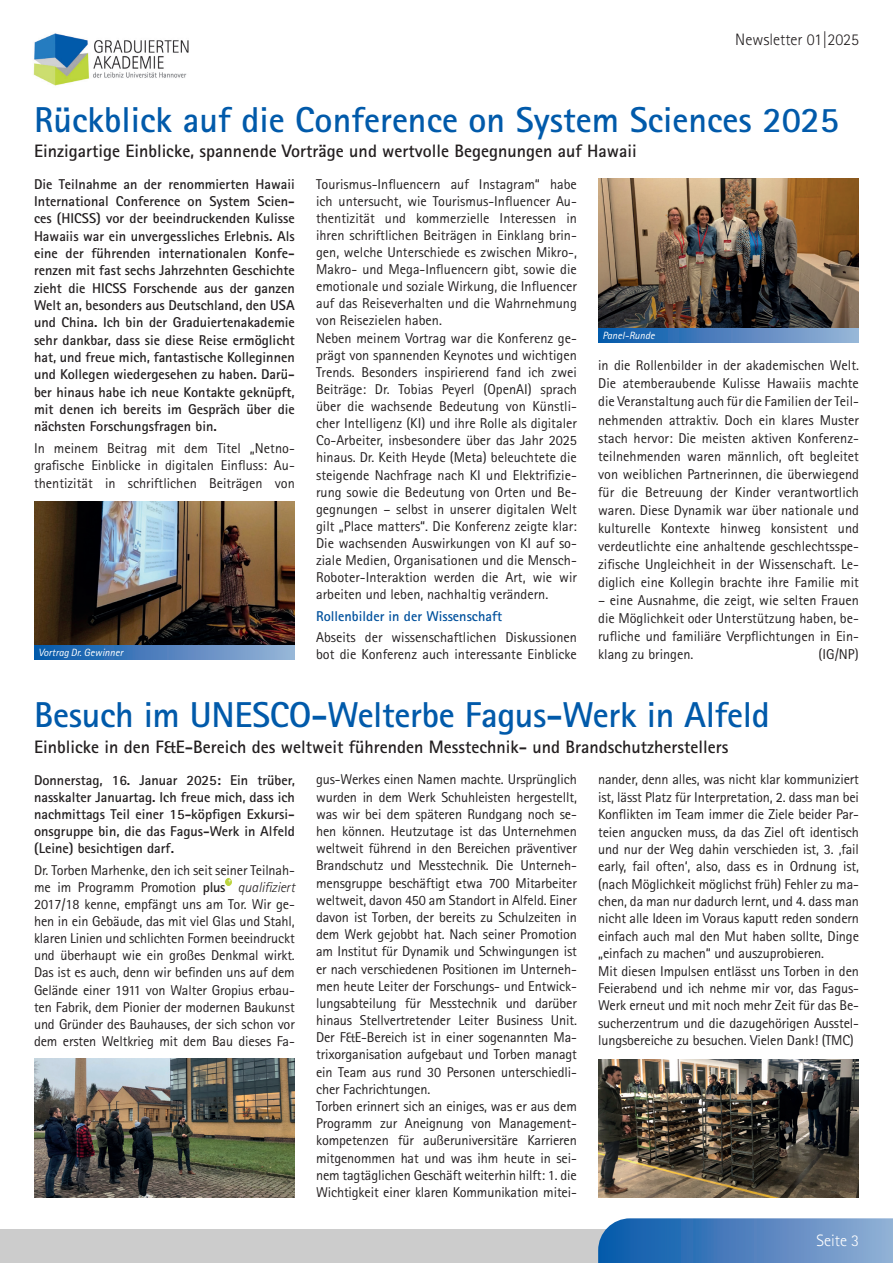
<style>
.page{position:relative;width:893px;height:1263px;background:#fff}
.page>*{position:absolute;margin:0;border:0;box-sizing:border-box;transform-origin:0 0}
.t1{font:700 36px "Rotis Sans Serif Std";color:#015aaa}
.t2{font:700 18px "Rotis Sans Serif Std";color:#231f20}
.t3{font:300 16.5px "Rotis Sans Serif Std";color:#231f20}
.t4{font:300 16.5px "Rotis Sans Serif Std";color:#fff}
.t5{font:14.25px/17.1px "Rotis Sans Serif Std";letter-spacing:-.01em;color:#231f20;text-align:justify}
.t6{font:700 14.25px/17.4px "Rotis Sans Serif Std";color:#231f20;text-align:justify}
.t7{font:700 14.25px "Rotis Sans Serif Std";color:#00519d}
.t8{font:italic 10.5px "Rotis Sans Serif Std";color:#fff}
.s1{font-weight:700}
.s2{font-weight:300;font-style:italic}
</style>
<div class="page">
<div style="left:0;top:1229px;width:893px;height:34px;background:#ccc"></div>
<img style="left:33px;top:33px;width:156px;height:53px">
<svg style="left:598px;top:1218px;width:295px;height:45px;background:#5185c0"></svg>
<svg style="left:225px;top:879px;width:7px;height:6px"></svg>
<img style="left:598px;top:179px;width:261px;height:149px">
<img style="left:598px;top:1059px;width:261px;height:138px">
<img style="left:34px;top:502px;width:261px;height:143px">
<svg style="left:34px;top:645px;width:261px;height:14px;background:#4f84bf"></svg>
<svg style="left:598px;top:328px;width:261px;height:14px;background:#4f83bf"></svg>
<img style="left:34px;top:1059px;width:261px;height:138px">
<p class="t3" style="left:735px;top:30px;width:125px">Newsletter 01|2025</p>
<h1 class="t1" style="left:34px;top:97px;width:807px">Rückblick auf die Conference on System Sciences 2025</h1>
<p class="t2" style="left:34px;top:140px;width:604px">Einzigartige Einblicke, spannende Vorträge und wertvolle Begegnungen auf Hawaii</p>
<p class="t6" style="left:34px;top:175px;width:262px">Die Teilnahme an der renommierten Hawaii International Conference on System Scien&shy;ces (HICSS) vor der beeindruckenden Kulisse Hawaiis war ein unvergessliches Erlebnis. Als eine der führenden internationalen Konfe&shy;renzen mit fast sechs Jahrzehnten Geschichte zieht die HICSS Forschende aus der ganzen Welt an, besonders aus Deutschland, den USA und China. Ich bin der Graduiertenakademie sehr dankbar, dass sie diese Reise ermöglicht hat, und freue mich, fantastische Kolleginnen und Kollegen wiedergesehen zu haben. Darü&shy;ber hinaus habe ich neue Kontakte geknüpft, mit denen ich bereits im Gespräch über die nächsten Forschungsfragen bin.</p>
<p class="t5" style="left:34px;top:440px;width:262px">In meinem Beitrag mit dem Titel „Netno&shy;grafische Einblicke in digitalen Einfluss: Au&shy;thentizität in schriftlichen Beiträgen von</p>
<p class="t5" style="left:316px;top:175px;width:262px;text-align:left">Tourismus-Influencern auf Instagram“ habe ich untersucht, wie Tourismus-Influencer Au&shy;thentizität und kommerzielle Interessen in ihren schriftlichen Beiträgen in Einklang brin&shy;gen, welche Unterschiede es zwischen Mikro-, Makro- und Mega-Influencern gibt, sowie die emotionale und soziale Wirkung, die Influencer auf das Reiseverhalten und die Wahrnehmung von Reisezielen haben.<br>Neben meinem Vortrag war die Konferenz ge&shy;prägt von spannenden Keynotes und wichtigen Trends. Besonders inspirierend fand ich zwei Beiträge: Dr. Tobias Peyerl (OpenAI) sprach über die wachsende Bedeutung von Künstli&shy;cher Intelligenz (KI) und ihre Rolle als digitaler Co-Arbeiter, insbesondere über das Jahr 2025 hinaus. Dr. Keith Heyde (Meta) beleuchtete die steigende Nachfrage nach KI und Elektrifizie&shy;rung sowie die Bedeutung von Orten und Be&shy;gegnungen – selbst in unserer digitalen Welt gilt „Place matters“. Die Konferenz zeigte klar:<br>Die wachsenden Auswirkungen von KI auf so&shy;ziale Medien, Organisationen und die Mensch-Roboter-Interaktion werden die Art, wie wir arbeiten und leben, nachhaltig verändern.</p>
<p class="t7" style="left:316px;top:607px;width:187px">Rollenbilder in der Wissenschaft</p>
<p class="t5" style="left:316px;top:629px;width:262px">Abseits der wissenschaftlichen Diskussionen bot die Konferenz auch interessante Einblicke</p>
<p class="t8" style="left:603px;top:329px;width:54px">Panel-Runde</p>
<p class="t5" style="left:598px;top:357px;width:262px;line-height:18px">in die Rollenbilder in der akademischen Welt.<br>Die atemberaubende Kulisse Hawaiis machte die Veranstaltung auch für die Familien der Teil&shy;nehmenden attraktiv. Doch ein klares Muster stach hervor: Die meisten aktiven Konferenz&shy;teilnehmenden waren männlich, oft begleitet von weiblichen Partnerinnen, die überwiegend für die Betreuung der Kinder verantwortlich waren. Diese Dynamik war über nationale und kulturelle Kontexte hinweg konsistent und verdeutlichte eine anhaltende geschlechtsspe&shy;zifische Ungleichheit in der Wissenschaft. Le&shy;diglich eine Kollegin brachte ihre Familie mit</p>
<p class="t5" style="left:598px;top:591px;width:262px;line-height:18px">– eine Ausnahme, die zeigt, wie selten Frauen die Möglichkeit oder Unterstützung haben, be&shy;rufliche und familiäre Verpflichtungen in Ein&shy;klang zu bringen.</p>
<p class="t5" style="left:819px;top:646px;width:42px">(IG/NP)</p>
<p class="t8" style="left:38px;top:646px;width:86px">Vortrag Dr. Gewinner</p>
<h1 class="t1" style="left:34px;top:692px;width:737px">Besuch im UNESCO-Welterbe Fagus-Werk in Alfeld</h1>
<p class="t2" style="left:34px;top:736px;width:696px">Einblicke in den F&amp;E-Bereich des weltweit führenden Messtechnik- und Brandschutzherstellers</p>
<p class="t6" style="left:34px;top:771px;width:262px">Donnerstag, 16. Januar 2025: Ein trüber, nasskalter Januartag. Ich freue mich, dass ich nachmittags Teil einer 15-köpfigen Exkursi&shy;onsgruppe bin, die das Fagus-Werk in Alfeld (Leine) besichtigen darf.</p>
<p class="t5" style="left:34px;top:861px;width:262px">Dr. Torben Marhenke, den ich seit seiner Teilnah&shy;me im Programm Promotion <span class="s1">plus</span> <span class="s2">qualifiziert </span>2017/18 kenne, empfängt uns am Tor. Wir ge&shy;hen in ein Gebäude, das mit viel Glas und Stahl, klaren Linien und schlichten Formen beeindruckt und überhaupt wie ein großes Denkmal wirkt.<br>Das ist es auch, denn wir befinden uns auf dem Gelände einer 1911 von Walter Gropius erbau&shy;ten Fabrik, dem Pionier der modernen Baukunst und Gründer des Bauhauses, der sich schon vor dem ersten Weltkrieg mit dem Bau dieses Fa-</p>
<p class="t5" style="left:316px;top:771px;width:262px;text-align:left">gus-Werkes einen Namen machte. Ursprünglich wurden in dem Werk Schuhleisten hergestellt, was wir bei dem späteren Rundgang noch se&shy;hen können. Heutzutage ist das Unternehmen weltweit führend in den Bereichen präventiver Brandschutz und Messtechnik. Die Unterneh&shy;mensgruppe beschäftigt etwa 700 Mitarbeiter weltweit, davon 450 am Standort in Alfeld. Einer davon ist Torben, der bereits zu Schulzeiten in dem Werk gejobbt hat. Nach seiner Promotion am Institut für Dynamik und Schwingungen ist er nach verschiedenen Positionen im Unterneh&shy;men heute Leiter der Forschungs- und Entwick&shy;lungsabteilung für Messtechnik und darüber hinaus Stellvertretender Leiter Business Unit.<br>Der F&amp;E-Bereich ist in einer sogenannten Ma&shy;trixorganisation aufgebaut und Torben managt ein Team aus rund 30 Personen unterschiedli&shy;cher Fachrichtungen.<br>Torben erinnert sich an einiges, was er aus dem Programm zur Aneignung von Management&shy;kompetenzen für außeruniversitäre Karrieren mitgenommen hat und was ihm heute in sei&shy;nem tagtäglichen Geschäft weiterhin hilft: 1. die Wichtigkeit einer klaren Kommunikation mitei-</p>
<p class="t5" style="left:598px;top:771px;width:262px;text-align:left">nander, denn alles, was nicht klar kommuniziert ist, lässt Platz für Interpretation, 2. dass man bei Konflikten im Team immer die Ziele beider Par&shy;teien angucken muss, da das Ziel oft identisch und nur der Weg dahin verschieden ist, 3. ‚fail early, fail often‘, also, dass es in Ordnung ist, (nach Möglichkeit möglichst früh) Fehler zu ma&shy;chen, da man nur dadurch lernt, und 4. dass man nicht alle Ideen im Voraus kaputt reden sondern einfach auch mal den Mut haben sollte, Dinge „einfach zu machen“ und auszuprobieren.<br>Mit diesen Impulsen entlässt uns Torben in den Feierabend und ich nehme mir vor, das Fagus-Werk erneut und mit noch mehr Zeit für das Be&shy;sucherzentrum und die dazugehörigen Ausstel&shy;lungsbereiche zu besuchen. Vielen Dank! (TMC)</p>
<p class="t4" style="left:816px;top:1231px;width:44px">Seite 3</p>
</div>
